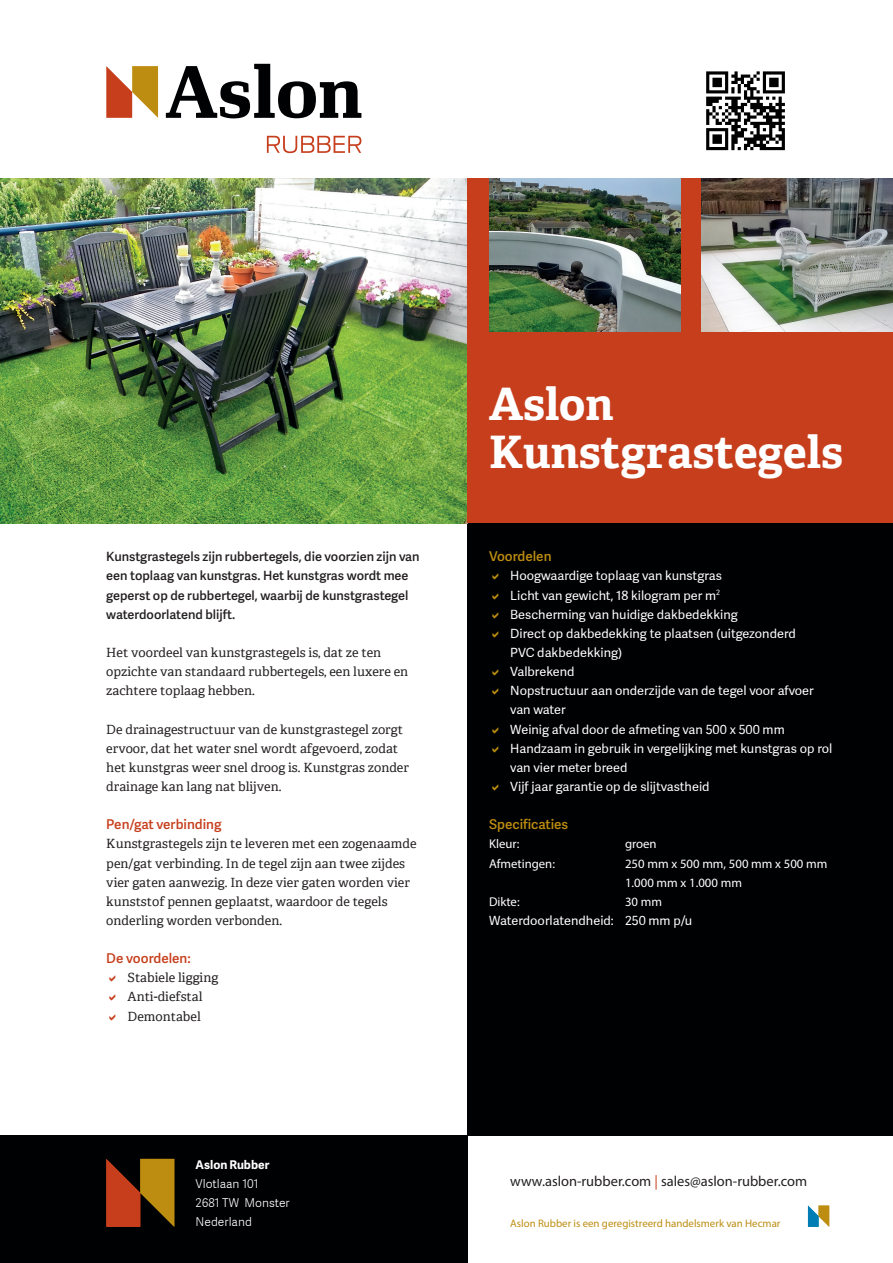
<style>
.page{position:relative;width:893px;height:1263px;background:#fff}
.page>*{position:absolute;margin:0;border:0;box-sizing:border-box;transform-origin:0 0}
.t1{font:700 45px/48px "Adelle";color:#fff}
.t2{font:14.4px "Myriad Pro";color:#231f20}
.t3{font:600 13.5px "Adelle Sans";color:#c63e1c}
.t4{font:600 13.5px "Adelle Sans";color:#bd8d11}
.t5{font:12.75px/19.2px "Adelle";color:#231f20}
.t6{font:12.75px/19.2px "Adelle Sans";color:#fff}
.t7{font:600 12.75px/19.2px "Adelle Sans";color:#231f20}
.t8{font:12.75px/19.2px "Myriad Pro";color:#fff}
.t9{font:300 12px/19.2px "Adelle Sans";color:#fff}
.t10{font:700 12px "Adelle Sans";color:#fff}
.t11{font:10.8px "Myriad Pro";color:#bd8d11}
.s1{color:#c63e1c}
</style>
<div class="page">
<svg style="left:706px;top:71px;width:79px;height:79px"></svg>
<svg style="left:106px;top:66px;width:52px;height:52px"></svg>
<svg style="left:166px;top:64px;width:195px;height:54px"></svg>
<svg style="left:267px;top:136px;width:94px;height:17px"></svg>
<div style="left:468px;top:523px;width:425px;height:612px;background:#000103"></div>
<div style="left:0;top:1135px;width:468px;height:128px;background:#000103"></div>
<img style="left:0;top:179px;width:468px;height:344px">
<svg style="left:468px;top:179px;width:425px;height:344px;background:#ac4b2e"></svg>
<svg style="left:106px;top:1159px;width:68px;height:68px"></svg>
<img style="left:702px;top:179px;width:191px;height:153px">
<svg style="left:808px;top:1205px;width:21px;height:22px"></svg>
<p class="t7" style="left:106px;top:547px;width:315px">Kunstgrastegels zijn rubbertegels, die voorzien zijn van een toplaag van kunstgras. Het kunstgras wordt mee geperst op de rubbertegel, waarbij de kunstgrastegel waterdoorlatend blijft.</p>
<p class="t5" style="left:106px;top:643px;width:303px">Het voordeel van kunstgrastegels is, dat ze ten opzichte van standaard rubbertegels, een luxere en zachtere toplaag hebben.</p>
<p class="t5" style="left:106px;top:719px;width:304px">De drainagestructuur van de kunstgrastegel zorgt ervoor, dat het water snel wordt afgevoerd, zodat het kunstgras weer snel droog is. Kunstgras zonder drainage kan lang nat blijven.</p>
<p class="t3" style="left:106px;top:817px;width:117px">Pen/gat verbinding</p>
<p class="t5" style="left:106px;top:834px;width:312px">Kunstgrastegels zijn te leveren met een zogenaamde pen/gat verbinding. In de tegel zijn aan twee zijdes vier gaten aanwezig. In deze vier gaten worden vier kunststof pennen geplaatst, waardoor de tegels onderling worden verbonden.</p>
<p class="t3" style="left:106px;top:951px;width:86px">De voordelen:</p>
<p class="t5" style="left:128px;top:968px;width:92px">Stabiele ligging<br>Anti-diefstal<br>Demontabel</p>
<p class="t10" style="left:196px;top:1157px;width:75px">Aslon Rubber</p>
<p class="t9" style="left:196px;top:1174px;width:96px">Vlotlaan 101<br>2681 TW Monster<br>Nederland</p>
<h1 class="t1" style="left:489px;top:380px;width:355px">Aslon<br>Kunstgrastegels</h1>
<h1 class="t1" style="left:489px;top:405px;width:307px">tegels Home &amp;<br>Garden</h1>
<p class="t4" style="left:489px;top:549px;width:64px">Voordelen</p>
<p class="t6" style="left:510px;top:566px;width:324px">Hoogwaardige toplaag van kunstgras<br>Licht van gewicht, 18 kilogram per m<sup>2<br></sup>Bescherming van huidige dakbedekking<br>Direct op dakbedekking te plaatsen (uitgezonderd<br>PVC dakbedekking)<br>Valbrekend<br>Nopstructuur aan onderzijde van de tegel voor afvoer van water<br>Weinig afval door de afmeting van 500 x 500 mm Handzaam in gebruik in vergelijking met kunstgras op rol van vier meter breed<br>Vijf jaar garantie op de slijtvastheid</p>
<p class="t4" style="left:489px;top:817px;width:81px">Specificaties</p>
<p class="t8" style="left:489px;top:834px;width:32px">Kleur:</p>
<p class="t8" style="left:625px;top:834px;width:33px">groen</p>
<p class="t8" style="left:489px;top:853px;width:67px">Afmetingen:</p>
<p class="t8" style="left:625px;top:853px;width:204px">250 mm x 500 mm, 500 mm x 500 mm<br>1.000 mm x 1.000 mm</p>
<p class="t8" style="left:489px;top:892px;width:32px">Dikte:</p>
<p class="t8" style="left:625px;top:892px;width:39px">30 mm</p>
<p class="t6" style="left:489px;top:911px;width:205px">Waterdoorlatendheid: 250 mm p/u</p>
<p class="t2" style="left:510px;top:1172px;width:298px">www.aslon-rubber.com <span class="s1">|</span> sales@aslon-rubber.com</p>
<p class="t11" style="left:510px;top:1216px;width:272px">Aslon Rubber is een geregistreerd handelsmerk van Hecmar</p>
</div>
